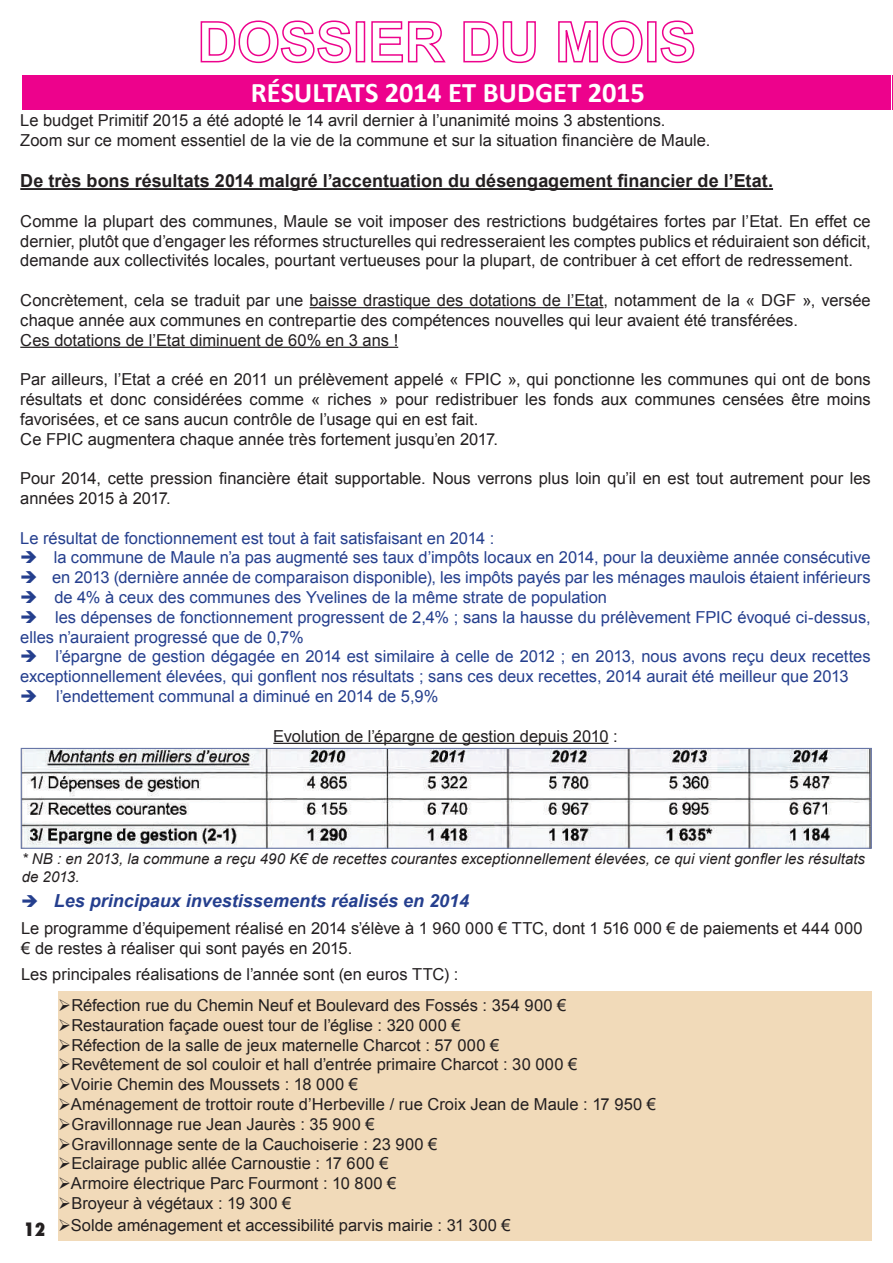
<style>
.page{position:relative;width:893px;height:1263px;background:#fff}
.page>*{position:absolute;margin:0;border:0;box-sizing:border-box;transform-origin:0 0}
.t1{font:700 28.5px "Calibri";letter-spacing:-.005em;color:#fff}
.t2{font:700 18px "Arial";color:#231f20}
.t3{font:italic 700 18px "Arial";color:#253f8e}
.t4{font:800 condensed 18px "Futura";color:#231f20}
.t5{font:16.5px/19.8px "Arial";color:#231f20}
.t6{font:16.5px/19.8px "Arial";color:#253f8e}
.t7{font:italic 15px/18px "Arial";color:#231f20}
</style>
<div class="page">
<hr style="left:20px;top:188px;width:753px;height:2px;background:#231f20">
<hr style="left:310px;top:307px;width:294px;height:1px;background:#231f20">
<hr style="left:20px;top:347px;width:378px;height:1px;background:#231f20">
<hr style="left:273px;top:743px;width:336px;height:1px;background:#231f20">
<svg style="left:200px;top:20px;width:152px;height:44px"></svg>
<div style="left:356px;top:21px;width:9px;height:41px;border:2px solid #ed028c"></div>
<svg style="left:371px;top:21px;width:75px;height:42px"></svg>
<svg style="left:463px;top:21px;width:73px;height:43px"></svg>
<svg style="left:558px;top:20px;width:85px;height:44px"></svg>
<div style="left:647px;top:21px;width:10px;height:41px;border:2px solid #ed028c"></div>
<svg style="left:660px;top:20px;width:35px;height:44px"></svg>
<div style="left:23px;top:76px;width:868px;height:34px;background:#ed028c"></div>
<hr style="left:892px;top:76px;width:1px;height:34px;background:#ed028c">
<img style="left:23px;top:750px;width:847px;height:97px">
<div style="left:21px;top:748px;width:851px;height:101px;border:1px solid #6876a6"></div>
<div style="left:58px;top:991px;width:814px;height:250px;background:#f1dab9"></div>
<h1 class="t1" style="left:251px;top:74px;width:395px">RÉSULTATS 2014 ET BUDGET 2015</h1>
<p class="t5" style="left:20px;top:110px;width:692px">Le budget Primitif 2015 a été adopté le 14 avril dernier à l’unanimité moins 3 abstentions.<br>Zoom sur ce moment essentiel de la vie de la commune et sur la situation financière de Maule.</p>
<p class="t2" style="left:20px;top:169px;width:754px">De très bons résultats 2014 malgré l’accentuation du désengagement financier de l’Etat.</p>
<p class="t5" style="left:20px;top:211px;width:852px;text-align:justify">Comme la plupart des communes, Maule se voit imposer des restrictions budgétaires fortes par l’Etat. En effet ce dernier, plutôt que d’engager les réformes structurelles qui redresseraient les comptes publics et réduiraient son déficit, demande aux collectivités locales, pourtant vertueuses pour la plupart, de contribuer à cet effort de redressement.</p>
<p class="t5" style="left:20px;top:290px;width:852px">Concrètement, cela se traduit par une baisse drastique des dotations de l’Etat, notamment de la « DGF », versée chaque année aux communes en contrepartie des compétences nouvelles qui leur avaient été transférées.<br>Ces dotations de l’Etat diminuent de 60% en 3 ans !</p>
<p class="t5" style="left:20px;top:370px;width:852px">Par ailleurs, l’Etat a créé en 2011 un prélèvement appelé « FPIC », qui ponctionne les communes qui ont de bons résultats et donc considérées comme « riches » pour redistribuer les fonds aux communes censées être moins favorisées, et ce sans aucun contrôle de l’usage qui en est fait.<br>Ce FPIC augmentera chaque année très fortement jusqu’en 2017.</p>
<p class="t5" style="left:20px;top:469px;width:852px">Pour 2014, cette pression financière était supportable. Nous verrons plus loin qu’il en est tout autrement pour les années 2015 à 2017.</p>
<p class="t6" style="left:20px;top:528px;width:476px">Le résultat de fonctionnement est tout à fait satisfaisant en 2014 :</p>
<p class="t6" style="left:20px;top:548px;width:852px">➔ la commune de Maule n’a pas augmenté ses taux d’impôts locaux en 2014, pour la deuxième année consécutive</p>
<p class="t6" style="left:20px;top:568px;width:852px">➔ en 2013 (dernière année de comparaison disponible), les impôts payés par les ménages maulois étaient inférieurs</p>
<p class="t6" style="left:20px;top:587px;width:588px">➔ de 4% à ceux des communes des Yvelines de la même strate de population</p>
<p class="t6" style="left:20px;top:607px;width:852px">➔ les dépenses de fonctionnement progressent de 2,4% ; sans la hausse du prélèvement FPIC évoqué ci-dessus, elles n’auraient progressé que de 0,7%</p>
<p class="t6" style="left:20px;top:647px;width:852px">➔ l’épargne de gestion dégagée en 2014 est similaire à celle de 2012 ; en 2013, nous avons reçu deux recettes exceptionnellement élevées, qui gonflent nos résultats ; sans ces deux recettes, 2014 aurait été meilleur que 2013</p>
<p class="t6" style="left:20px;top:686px;width:420px">➔ l’endettement communal a diminué en 2014 de 5,9%</p>
<p class="t5" style="left:273px;top:726px;width:346px">Evolution de l’épargne de gestion depuis 2010 :</p>
<p class="t7" style="left:22px;top:850px;width:845px">* NB : en 2013, la commune a reçu 490 K€ de recettes courantes exceptionnellement élevées, ce qui vient gonfler les résultats de 2013.</p>
<p class="t3" style="left:21px;top:888px;width:449px">➔ Les principaux investissements réalisés en 2014</p>
<p class="t5" style="left:21px;top:919px;width:843px">Le programme d’équipement réalisé en 2014 s’élève à 1 960 000 € TTC, dont 1 516 000 € de paiements et 444 000 € de restes à réaliser qui sont payés en 2015.</p>
<p class="t5" style="left:21px;top:964px;width:439px">Les principales réalisations de l’année sont (en euros TTC) :</p>
<p class="t4" style="left:24px;top:1217px;width:23px">12</p>
<p class="t5" style="left:58px;top:995px;width:510px">➢Réfection rue du Chemin Neuf et Boulevard des Fossés : 354 900 €</p>
<p class="t5" style="left:58px;top:1015px;width:404px">➢Restauration façade ouest tour de l’église : 320 000 €</p>
<p class="t5" style="left:58px;top:1035px;width:443px">➢Réfection de la salle de jeux maternelle Charcot : 57 000 €</p>
<p class="t5" style="left:58px;top:1055px;width:521px">➢Revêtement de sol couloir et hall d’entrée primaire Charcot : 30 000 €</p>
<p class="t5" style="left:58px;top:1075px;width:301px">➢Voirie Chemin des Moussets : 18 000 €</p>
<p class="t5" style="left:58px;top:1094px;width:599px">➢Aménagement de trottoir route d’Herbeville / rue Croix Jean de Maule : 17 950 €</p>
<p class="t5" style="left:58px;top:1114px;width:318px">➢Gravillonnage rue Jean Jaurès : 35 900 €</p>
<p class="t5" style="left:58px;top:1134px;width:381px">➢Gravillonnage sente de la Cauchoiserie : 23 900 €</p>
<p class="t5" style="left:58px;top:1154px;width:332px">➢Eclairage public allée Carnoustie : 17 600 €</p>
<p class="t5" style="left:58px;top:1174px;width:340px">➢Armoire électrique Parc Fourmont : 10 800 €</p>
<p class="t5" style="left:58px;top:1193px;width:235px">➢Broyeur à végétaux : 19 300 €</p>
<p class="t5" style="left:58px;top:1215px;width:454px">➢Solde aménagement et accessibilité parvis mairie : 31 300 €</p>
</div>
